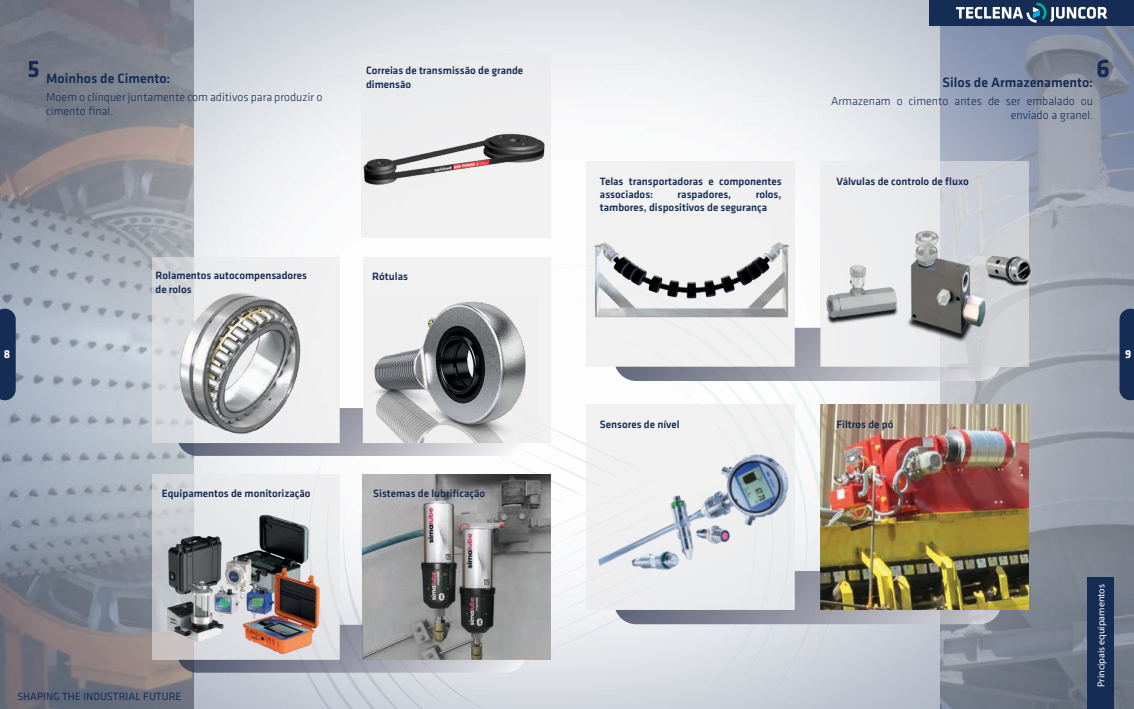
<style>
.page{position:relative;width:1134px;height:709px;background:#fff}
.page>*{position:absolute;margin:0;border:0;box-sizing:border-box;transform-origin:0 0}
.t1{font:500 14px "Klavika";color:#152c54}
.t2{font:300 12px/14.4px "Klavika";color:#152c54}
.t3{font:700 12px "Klavika";color:#fff}
.t4{font:500 11px/13.2px "Klavika";color:#152c54}
.t5{font:11px "Klavika";color:#152c54}
.t6{font:10px "Myriad Pro";color:#fff}
</style>
<div class="page">
<img style="left:0;top:0;width:1134px;height:709px">
<svg style="left:28px;top:61px;width:10px;height:16px"></svg>
<div style="left:152px;top:474px;width:188px;height:186px;background:linear-gradient(to bottom,#ccd2d8,#bebdbf)"></div>
<svg style="left:152px;top:258px;width:188px;height:185px;fill:#ecedef"></svg>
<div style="left:363px;top:258px;width:187px;height:185px;background:#f1f1f1"></div>
<img style="left:164px;top:507px;width:14px;height:152px">
<img style="left:157px;top:282px;width:163px;height:156px">
<img style="left:427px;top:301px;width:87px;height:23px">
<svg style="left:1097px;top:60px;width:12px;height:17px"></svg>
<img style="left:1000px;top:404px;width:29px;height:206px">
<div style="left:587px;top:161px;width:208px;height:206px;background:#f1f1f1"></div>
<div style="left:820px;top:161px;width:209px;height:206px;background:linear-gradient(to right,#f6f5f5,#c5c8d1)"></div>
<img style="left:178px;top:324px;width:822px;height:385px">
<img style="left:584px;top:232px;width:216px;height:97px">
<img style="left:821px;top:230px;width:219px;height:113px">
<img style="left:589px;top:428px;width:229px;height:163px">
<div style="left:1088px;top:577px;width:26px;height:132px;background:#152c54"></div>
<div style="left:929px;top:0;width:205px;height:25px;background:#152c54"></div>
<svg style="left:956px;top:3px;width:151px;height:20px"></svg>
<svg style="left:0;top:309px;width:16px;height:91px"></svg>
<svg style="left:1119px;top:309px;width:15px;height:91px"></svg>
<div style="left:361px;top:53px;width:189px;height:185px;background:#e8e8e9"></div>
<img style="left:363px;top:134px;width:182px;height:51px">
<p class="t1" style="left:46px;top:71px;width:126px">Moinhos de Cimento:</p>
<p class="t2" style="left:46px;top:90px;width:278px">Moem o clínquer juntamente com aditivos para produzir o cimento final.</p>
<p class="t4" style="left:366px;top:64px;width:159px">Correias de transmissão de grande dimensão</p>
<p class="t4" style="left:155px;top:269px;width:153px">Rolamentos autocompensadores de rolos</p>
<p class="t4" style="left:372px;top:270px;width:37px">Rótulas</p>
<p class="t4" style="left:600px;top:175px;width:183px">Telas transportadoras e componentes associados:</p>
<p class="t4" style="left:600px;top:188px;width:183px;text-indent:156px">rolos, tambores, dispositivos de segurança</p>
<p class="t4" style="left:678px;top:188px;width:55px">raspadores,</p>
<p class="t1" style="left:942px;top:74px;width:152px">Silos de Armazenamento:</p>
<p class="t2" style="left:831px;top:94px;width:264px;text-align:right">Armazenam o cimento antes de ser embalado ou enviado a granel.</p>
<p class="t4" style="left:836px;top:175px;width:134px">Válvulas de controlo de fluxo</p>
<p class="t3" style="left:4px;top:347px;width:8px">8</p>
<p class="t3" style="left:1125px;top:347px;width:8px">9</p>
<p class="t4" style="left:162px;top:486px;width:150px">Equipamentos de monitorização</p>
<p class="t4" style="left:373px;top:486px;width:114px">Sistemas de lubrificação</p>
<p class="t5" style="left:17px;top:690px;width:166px">SHAPING THE INDUSTRIAL FUTURE</p>
<p class="t4" style="left:600px;top:417px;width:81px">Sensores de nível</p>
<p class="t4" style="left:836px;top:417px;width:59px">Filtros de pó</p>
<p class="t6" style="left:1095px;top:687px;width:104px;rotate:-90deg">Principais equipamentos</p>
</div>
